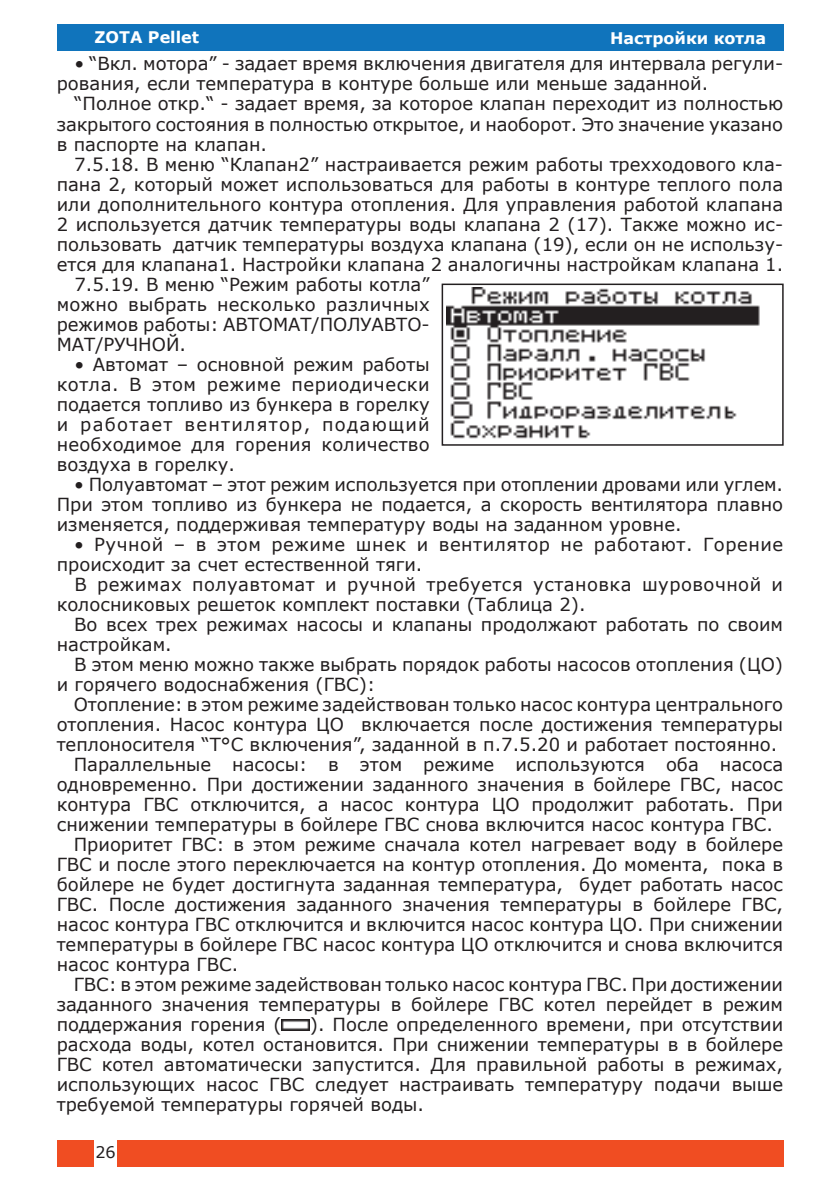
<style>
.page{position:relative;width:840px;height:1191px;background:#fff}
.page>*{position:absolute;margin:0;border:0;box-sizing:border-box;transform-origin:0 0}
.t1{font:18px/20px "Verdana";color:#231f20;text-align:justify}
.t2{font:18px/20px "Verdana";letter-spacing:.025em;color:#231f20}
.t3{font:18px/20px "Verdana";letter-spacing:.03em;color:#231f20}
.t4{font:700 16px "Verdana";color:#fff}
.t5{font:16px "Verdana";color:#231f20}
</style>
<div class="page">
<div style="left:57px;top:1140px;width:725px;height:27px;background:#f04d22"></div>
<div style="left:94px;top:1139px;width:23px;height:28px;background:#fff"></div>
<div style="left:57px;top:24px;width:725px;height:27px;background:#1074bc"></div>
<img style="left:282px;top:1019px;width:28px;height:11px">
<img style="left:446px;top:288px;width:314px;height:151px">
<div style="left:441px;top:283px;width:342px;height:163px;border:2px solid #231f20"></div>
<p class="t4" style="left:609px;top:27px;width:157px">Настройки котла</p>
<p class="t4" style="left:94px;top:26px;width:106px">ZOTA Pellet</p>
<p class="t1" style="left:57px;top:54px;width:727px;text-indent:18px">• “Вкл. мотора” - задает время включения двигателя для интервала регули&shy;рования, если температура в контуре больше или меньше заданной.</p>
<p class="t1" style="left:57px;top:94px;width:727px;text-indent:18px">“Полное откр.“ - задает время, за которое клапан переходит из полностью закрытого состояния в полностью открытое, и наоборот. Это значение указано в паспорте на клапан.</p>
<p class="t1" style="left:74px;top:154px;width:710px">7.5.18. В меню “Клапан2” настраивается режим работы трехходового кла-</p>
<p class="t1" style="left:57px;top:174px;width:727px">пана 2, который может использоваться для работы в контуре теплого пола</p>
<p class="t1" style="left:57px;top:194px;width:727px">или дополнительного контура отопления. Для управления работой клапана</p>
<p class="t1" style="left:57px;top:214px;width:727px">2 используется датчик температуры воды клапана 2 (17). Также можно ис-</p>
<p class="t1" style="left:57px;top:234px;width:727px">пользовать датчик температуры воздуха клапана (19), если он не использу-</p>
<p class="t1" style="left:57px;top:254px;width:727px">ется для клапана1. Настройки клапана 2 аналогичны настройкам клапана 1.</p>
<p class="t1" style="left:74px;top:274px;width:356px">7.5.19. В меню “Режим работы котла”</p>
<p class="t1" style="left:57px;top:294px;width:374px">можно выбрать несколько различных</p>
<p class="t1" style="left:57px;top:314px;width:374px">режимов работы: АВТОМАТ/ПОЛУАВТО-</p>
<p class="t1" style="left:57px;top:334px;width:131px">МАТ/РУЧНОЙ.</p>
<p class="t1" style="left:57px;top:354px;width:374px;text-indent:18px">• Автомат – основной режим работы котла. В этом режиме периодически подается топливо из бункера в горелку и работает вентилятор, подающий необходимое для горения количество воздуха в горелку.</p>
<p class="t1" style="left:57px;top:474px;width:727px;text-indent:18px">• Полуавтомат – этот режим используется при отоплении дровами или углем.<br>При этом топливо из бункера не подается, а скорость вентилятора плавно изменяется, поддерживая температуру воды на заданном уровне.</p>
<p class="t3" style="left:57px;top:534px;width:727px;text-indent:18px">• Ручной – в этом режиме шнек и вентилятор не работают. Горение происходит за счет естественной тяги.</p>
<p class="t2" style="left:57px;top:574px;width:727px;text-indent:18px">В режимах полуавтомат и ручной требуется установка шуровочной и колосниковых решеток комплект поставки (Таблица 2).</p>
<p class="t1" style="left:57px;top:614px;width:727px;text-indent:18px">Во всех трех режимах насосы и клапаны продолжают работать по своим настройкам.</p>
<p class="t1" style="left:57px;top:654px;width:727px;text-indent:18px">В этом меню можно также выбрать порядок работы насосов отопления (ЦО) и горячего водоснабжения (ГВС):</p>
<p class="t1" style="left:74px;top:694px;width:710px">Отопление: в этом режиме задействован только насос контура центрального</p>
<p class="t1" style="left:57px;top:714px;width:727px">отопления. Насос контура ЦО включается после достижения температуры</p>
<p class="t1" style="left:57px;top:734px;width:721px">теплоносителя “T°C включения”, заданной в п.7.5.20 и работает постоянно.</p>
<p class="t1" style="left:74px;top:754px;width:710px">Параллельные насосы: в этом режиме используются оба насоса</p>
<p class="t1" style="left:57px;top:774px;width:727px">одновременно. При достижении заданного значения в бойлере ГВС, насос</p>
<p class="t1" style="left:57px;top:794px;width:727px">контура ГВС отключится, а насос контура ЦО продолжит работать. При</p>
<p class="t1" style="left:57px;top:814px;width:717px">снижении температуры в бойлере ГВС снова включится насос контура ГВС.</p>
<p class="t1" style="left:74px;top:834px;width:710px">Приоритет ГВС: в этом режиме сначала котел нагревает воду в бойлере</p>
<p class="t1" style="left:57px;top:854px;width:727px">ГВС и после этого переключается на контур отопления. До момента, пока в</p>
<p class="t1" style="left:57px;top:874px;width:727px">бойлере не будет достигнута заданная температура, будет работать насос</p>
<p class="t1" style="left:57px;top:894px;width:727px">ГВС. После достижения заданного значения температуры в бойлере ГВС,</p>
<p class="t1" style="left:57px;top:914px;width:727px">насос контура ГВС отключится и включится насос контура ЦО. При снижении</p>
<p class="t1" style="left:57px;top:934px;width:727px">температуры в бойлере ГВС насос контура ЦО отключится и снова включится</p>
<p class="t1" style="left:57px;top:954px;width:183px">насос контура ГВС.</p>
<p class="t1" style="left:74px;top:974px;width:710px">ГВС: в этом режиме задействован только насос контура ГВС. При достижении</p>
<p class="t1" style="left:57px;top:994px;width:727px">заданного значения температуры в бойлере ГВС котел перейдет в режим</p>
<p class="t1" style="left:57px;top:1014px;width:226px">поддержания горения (</p>
<p class="t1" style="left:57px;top:1014px;width:727px;text-indent:253px">). После определенного времени, при отсутствии расхода воды, котел остановится. При снижении температуры в в бойлере ГВС котел автоматически запустится. Для правильной работы в режимах, использующих насос ГВС следует настраивать температуру подачи выше требуемой температуры горячей воды.</p>
<p class="t5" style="left:95px;top:1141px;width:22px">26</p>
</div>
